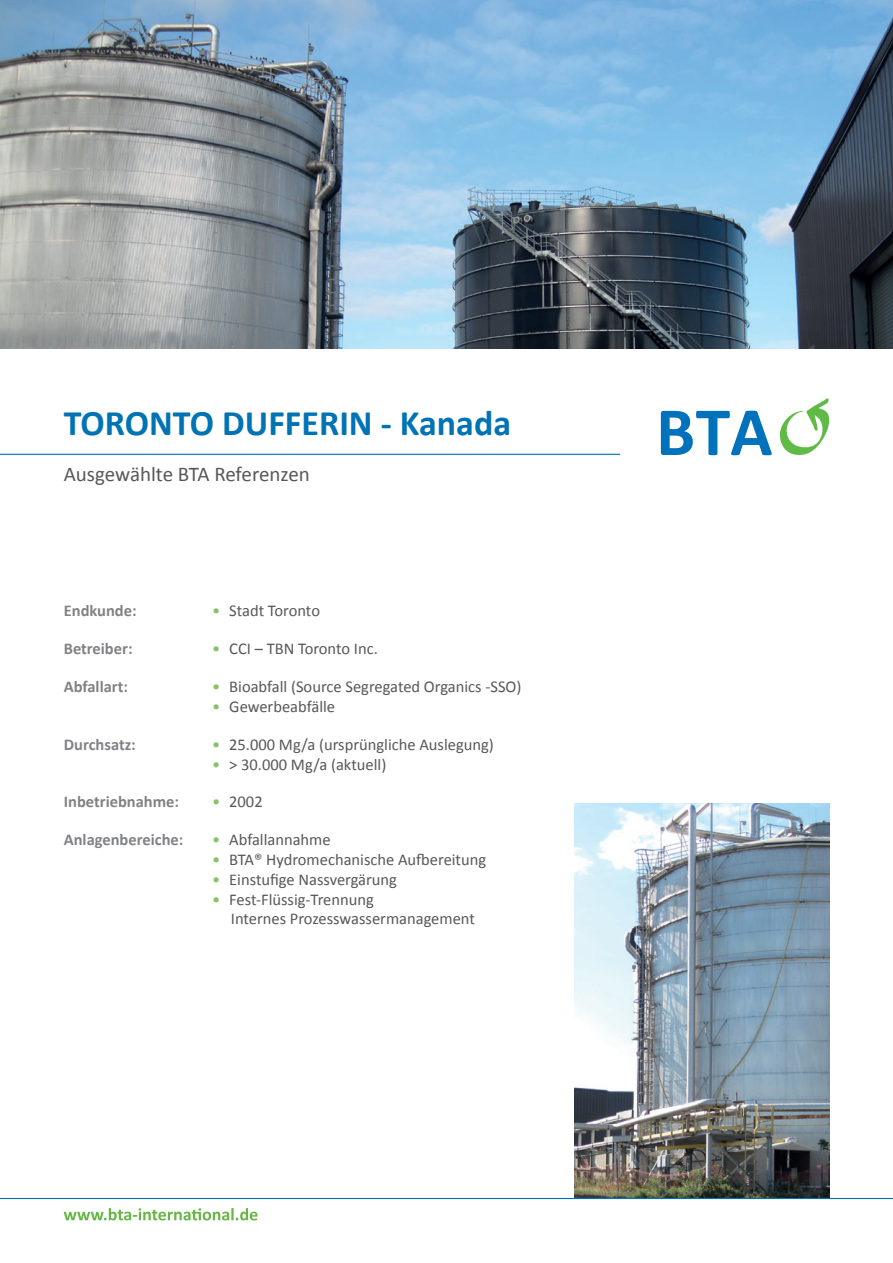
<style>
.page{position:relative;width:893px;height:1263px;background:#fff}
.page>*{position:absolute;margin:0;border:0;box-sizing:border-box;transform-origin:0 0}
.t1{font:700 36px "Calibri";color:#0073b4}
.t2{font:21px "Calibri";letter-spacing:-.005em;color:#57585a}
.t3{font:16.5px/19.8px "Calibri";color:#57585a}
.t4{font:700 16.5px "Calibri";color:#808285}
.s1{color:#85c364}
</style>
<div class="page">
<img style="left:0;top:0;width:893px;height:349px">
<img style="left:574px;top:804px;width:255px;height:394px">
<svg style="left:64px;top:1208px;width:193px;height:12px"></svg>
<svg style="left:610px;top:398px;width:220px;height:58px"></svg>
<hr style="left:0;top:454px;width:620px;height:1px;background:#0073b4">
<svg style="left:0;top:1199px;width:893px;height:1px"></svg>
<hr style="left:0;top:1198px;width:893px;height:1px;background:#0073b4">
<h1 class="t1" style="left:64px;top:400px;width:449px">TORONTO DUFFERIN - Kanada</h1>
<p class="t2" style="left:64px;top:461px;width:248px">Ausgewählte BTA Referenzen</p>
<p class="t4" style="left:64px;top:600px;width:74px">Endkunde:</p>
<p class="t3" style="left:212px;top:601px;width:109px"><span class="s1">•</span> Stadt Toronto</p>
<p class="t4" style="left:64px;top:638px;width:70px">Betreiber:</p>
<p class="t3" style="left:212px;top:639px;width:167px"><span class="s1">•</span> CCI – TBN Toronto Inc.</p>
<p class="t4" style="left:64px;top:676px;width:66px">Abfallart:</p>
<p class="t3" style="left:212px;top:677px;width:311px"><span class="s1">•</span> Bioabfall (Source Segregated Organics -SSO)</p>
<p class="t3" style="left:212px;top:696px;width:124px"><span class="s1">•</span> Gewerbeabfälle</p>
<p class="t4" style="left:64px;top:734px;width:74px">Durchsatz:</p>
<p class="t3" style="left:212px;top:734px;width:283px"><span class="s1">•</span> 25.000 Mg/a (ursprüngliche Auslegung)</p>
<p class="t3" style="left:212px;top:754px;width:176px"><span class="s1">•</span> &gt; 30.000 Mg/a (aktuell)</p>
<p class="t4" style="left:64px;top:791px;width:117px">Inbetriebnahme:</p>
<p class="t3" style="left:212px;top:792px;width:52px"><span class="s1">•</span> 2002</p>
<p class="t4" style="left:64px;top:829px;width:121px">Anlagenbereiche:</p>
<p class="t3" style="left:212px;top:830px;width:120px"><span class="s1">•</span> Abfallannahme</p>
<p class="t3" style="left:212px;top:850px;width:276px"><span class="s1">•</span> BTA® Hydromechanische Aufbereitung</p>
<p class="t3" style="left:212px;top:869px;width:186px"><span class="s1">•</span> Einstufige Nassvergärung</p>
<p class="t3" style="left:231px;top:889px;width:246px;text-indent:-19px"><span class="s1">•</span> Fest-Flüssig-Trennung<br>Internes Prozesswassermanagement</p>
</div>
